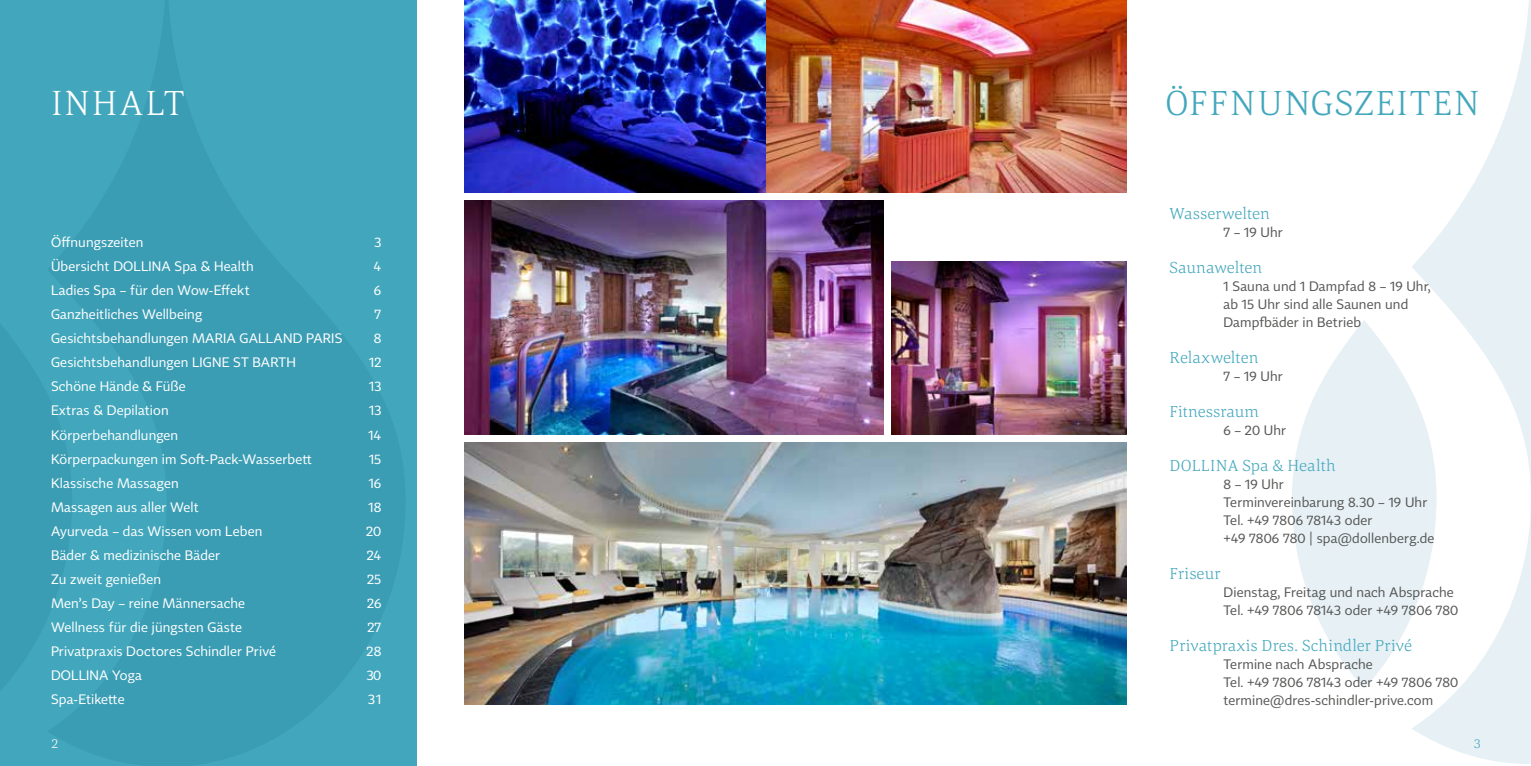
<style>
.page{position:relative;width:1531px;height:766px;background:#fff}
.page>*{position:absolute;margin:0;border:0;box-sizing:border-box;transform-origin:0 0}
.t1{font:300 36px "Corda";letter-spacing:.04em;color:#42a7bc}
.t2{font:300 36px "Corda";letter-spacing:.045em;color:#fff}
.t3{font:300 16.5px "Corda";letter-spacing:.01em;color:#42a7bc}
.t4{font:13.5px "Tabac Sans";letter-spacing:.01em;color:#fff}
.t5{font:13.5px/18px "Tabac Sans";letter-spacing:.01em;color:#575756}
.t6{font:300 13.5px "Corda";color:#fff}
.t7{font:300 13.5px "Corda";color:#42a7bc}
</style>
<div class="page">
<div style="left:0;top:0;width:417px;height:765px;background:#42a7bc"></div>
<img style="left:465px;top:200px;width:418px;height:234px">
<img style="left:891px;top:261px;width:236px;height:173px">
<div style="left:1292px;top:320px;width:144px;height:368px;background:#e6f0f5;border-radius:50%"></div>
<svg style="left:1411px;top:0;width:120px;height:764px"></svg>
<img style="left:465px;top:442px;width:662px;height:262px">
<img style="left:465px;top:0;width:662px;height:193px">
<h1 class="t2" style="left:51px;top:79px;width:135px">INHALT</h1>
<p class="t4" style="left:51px;top:234px;width:94px">Öffnungszeiten</p>
<p class="t4" style="left:374px;top:234px;width:8px">3</p>
<p class="t4" style="left:51px;top:258px;width:204px">Übersicht DOLLINA Spa &amp; Health</p>
<p class="t4" style="left:374px;top:258px;width:9px">4</p>
<p class="t4" style="left:51px;top:282px;width:200px">Ladies Spa – für den Wow-Effekt</p>
<p class="t4" style="left:374px;top:282px;width:9px">6</p>
<p class="t4" style="left:51px;top:306px;width:153px">Ganzheitliches Wellbeing</p>
<p class="t4" style="left:375px;top:306px;width:8px">7</p>
<p class="t4" style="left:51px;top:330px;width:293px">Gesichtsbehandlungen MARIA GALLAND PARIS</p>
<p class="t4" style="left:374px;top:330px;width:9px">8</p>
<p class="t4" style="left:51px;top:354px;width:246px">Gesichtsbehandlungen LIGNE ST BARTH</p>
<p class="t4" style="left:369px;top:354px;width:14px">12</p>
<p class="t4" style="left:51px;top:378px;width:136px">Schöne Hände &amp; Füße</p>
<p class="t4" style="left:369px;top:378px;width:14px">13</p>
<p class="t4" style="left:51px;top:402px;width:119px">Extras &amp; Depilation</p>
<p class="t4" style="left:369px;top:402px;width:14px">13</p>
<p class="t4" style="left:51px;top:426px;width:129px">Körperbehandlungen</p>
<p class="t4" style="left:368px;top:426px;width:14px">14</p>
<p class="t4" style="left:51px;top:450px;width:263px">Körperpackungen im Soft-Pack-Wasserbett</p>
<p class="t4" style="left:369px;top:450px;width:14px">15</p>
<p class="t4" style="left:51px;top:474px;width:129px">Klassische Massagen</p>
<p class="t4" style="left:369px;top:474px;width:14px">16</p>
<p class="t4" style="left:51px;top:498px;width:149px">Massagen aus aller Welt</p>
<p class="t4" style="left:368px;top:498px;width:14px">18</p>
<p class="t4" style="left:51px;top:522px;width:213px">Ayurveda – das Wissen vom Leben</p>
<p class="t4" style="left:366px;top:522px;width:17px">20</p>
<p class="t4" style="left:51px;top:546px;width:171px">Bäder &amp; medizinische Bäder</p>
<p class="t4" style="left:367px;top:546px;width:16px">24</p>
<p class="t4" style="left:51px;top:570px;width:111px">Zu zweit genießen</p>
<p class="t4" style="left:367px;top:570px;width:16px">25</p>
<p class="t4" style="left:51px;top:594px;width:196px">Men’s Day – reine Männersache</p>
<p class="t4" style="left:367px;top:594px;width:16px">26</p>
<p class="t4" style="left:51px;top:618px;width:193px">Wellness für die jüngsten Gäste</p>
<p class="t4" style="left:367px;top:618px;width:15px">27</p>
<p class="t4" style="left:51px;top:642px;width:226px">Privatpraxis Doctores Schindler Privé</p>
<p class="t4" style="left:367px;top:642px;width:16px">28</p>
<p class="t4" style="left:51px;top:666px;width:92px">DOLLINA Yoga</p>
<p class="t4" style="left:367px;top:666px;width:16px">30</p>
<p class="t4" style="left:51px;top:690px;width:75px">Spa-Etikette</p>
<p class="t4" style="left:368px;top:690px;width:15px">31</p>
<h1 class="t1" style="left:1165px;top:79px;width:316px">ÖFFNUNGSZEITEN</h1>
<p class="t3" style="left:1169px;top:202px;width:102px">Wasserwelten</p>
<p class="t5" style="left:1223px;top:223px;width:61px">7 – 19 Uhr</p>
<p class="t3" style="left:1169px;top:256px;width:94px">Saunawelten</p>
<p class="t5" style="left:1223px;top:277px;width:209px">1 Sauna und 1 Dampfad 8 – 19 Uhr, ab 15 Uhr sind alle Saunen und<br>Dampfbäder in Betrieb</p>
<p class="t3" style="left:1169px;top:346px;width:90px">Relaxwelten</p>
<p class="t5" style="left:1223px;top:367px;width:61px">7 – 19 Uhr</p>
<p class="t3" style="left:1169px;top:400px;width:91px">Fitnessraum</p>
<p class="t5" style="left:1223px;top:421px;width:64px">6 – 20 Uhr</p>
<p class="t3" style="left:1169px;top:454px;width:167px">DOLLINA Spa &amp; Health</p>
<p class="t5" style="left:1223px;top:475px;width:212px">8 – 19 Uhr<br>Terminvereinbarung 8.30 – 19 Uhr<br>Tel. +49 7806 78143 oder<br>+49 7806 780 | spa@dollenberg.de</p>
<p class="t3" style="left:1169px;top:562px;width:53px">Friseur</p>
<p class="t5" style="left:1223px;top:583px;width:236px">Dienstag, Freitag und nach Absprache<br>Tel. +49 7806 78143 oder +49 7806 780</p>
<p class="t3" style="left:1169px;top:634px;width:244px">Privatpraxis Dres. Schindler Privé</p>
<p class="t5" style="left:1223px;top:655px;width:236px">Termine nach Absprache<br>Tel. +49 7806 78143 oder +49 7806 780 termine@dres-schindler-prive.com</p>
<p class="t6" style="left:51px;top:734px;width:9px">2</p>
<p class="t7" style="left:1473px;top:734px;width:9px">3</p>
</div>
